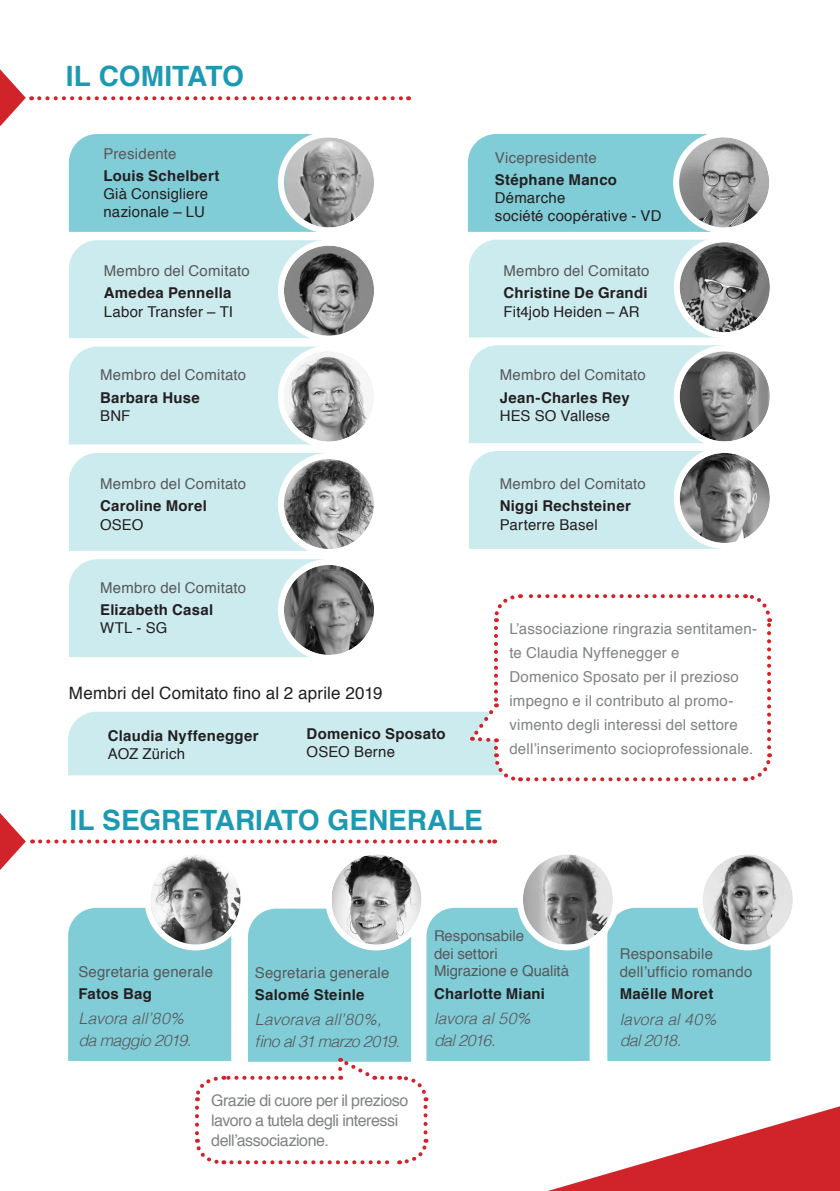
<style>
.page{position:relative;width:840px;height:1191px;background:#fff}
.page>*{position:absolute;margin:0;border:0;box-sizing:border-box;transform-origin:0 0}
.t1{font:700 28px "Helvetica";color:#1c9ab1}
.t2{font:17px "Helvetica";letter-spacing:.01em;color:#231f20}
.t3{font:16px/20px "Helvetica";letter-spacing:-.03em;color:#808285}
.t4{font:italic 300 16px "Helvetica";letter-spacing:-.015em;color:#57585a}
.t5{font:italic 300 16px "Helvetica";letter-spacing:-.04em;color:#57585a}
.t6{font:15px/22.2px "Helvetica";letter-spacing:.015em;color:#57585a}
.t7{font:700 15px "Helvetica";letter-spacing:.02em;color:#231f20}
.t8{font:15px/24px "Helvetica";letter-spacing:.015em;color:#808285}
.t9{font:15px "Helvetica";letter-spacing:.015em;color:#231f20}
.t10{font:15px/17.8px "Helvetica";letter-spacing:-.005em;color:#57585a}
.s1{font-weight:700;color:#231f20}
</style>
<div class="page">
<div style="left:69px;top:134px;width:247px;height:98px;background:#80ccd7"></div>
<div style="left:468px;top:134px;width:243px;height:98px;background:#80ccd7"></div>
<div style="left:69px;top:240px;width:252px;height:98px;background:#ccebef"></div>
<div style="left:469px;top:240px;width:243px;height:97px;background:#ccebef"></div>
<div style="left:469px;top:345px;width:248px;height:98px;background:#ccebef"></div>
<div style="left:469px;top:451px;width:248px;height:98px;background:#ccebef"></div>
<div style="left:69px;top:346px;width:248px;height:98px;background:#ccebef"></div>
<div style="left:69px;top:453px;width:253px;height:98px;background:#ccebef"></div>
<svg style="left:68px;top:559px;width:704px;height:223px"></svg>
<svg style="left:0;top:813px;width:26px;height:57px"></svg>
<svg style="left:0;top:69px;width:32px;height:57px"></svg>
<svg style="left:39px;top:96px;width:370px;height:4px"></svg>
<svg style="left:40px;top:839px;width:455px;height:4px"></svg>
<img style="left:150px;top:854px;width:90px;height:90px;border-radius:45px">
<div style="left:144px;top:848px;width:102px;height:102px;border:6px solid #fff;border-radius:50%"></div>
<img style="left:522px;top:854px;width:90px;height:90px;border-radius:45px">
<div style="left:516px;top:848px;width:102px;height:102px;border:6px solid #fff;border-radius:50%"></div>
<img style="left:703px;top:855px;width:88px;height:52px">
<div style="left:696px;top:848px;width:102px;height:102px;border:6px solid #fff;border-radius:50%"></div>
<img style="left:332px;top:855px;width:88px;height:52px">
<div style="left:325px;top:848px;width:102px;height:102px;border:6px solid #fff;border-radius:50%"></div>
<svg style="left:68px;top:907px;width:771px;height:284px"></svg>
<img style="left:285px;top:137px;width:88px;height:90px">
<div style="left:278px;top:131px;width:102px;height:102px;border:6px solid #fff;border-radius:50%"></div>
<img style="left:284px;top:246px;width:90px;height:90px;border-radius:45px">
<div style="left:278px;top:240px;width:102px;height:102px;border:6px solid #fff;border-radius:50%"></div>
<img style="left:284px;top:351px;width:90px;height:90px;border-radius:44px">
<div style="left:278px;top:345px;width:102px;height:102px;border:6px solid #fff;border-radius:50%"></div>
<img style="left:284px;top:459px;width:90px;height:90px;border-radius:45px">
<div style="left:278px;top:453px;width:102px;height:102px;border:6px solid #fff;border-radius:50%"></div>
<img style="left:284px;top:565px;width:90px;height:90px;border-radius:45px">
<div style="left:278px;top:559px;width:102px;height:102px;border:6px solid #fff;border-radius:50%"></div>
<img style="left:678px;top:137px;width:90px;height:90px;border-radius:45px">
<div style="left:672px;top:131px;width:102px;height:102px;border:6px solid #fff;border-radius:50%"></div>
<img style="left:679px;top:242px;width:90px;height:90px;border-radius:45px">
<div style="left:673px;top:236px;width:102px;height:102px;border:6px solid #fff;border-radius:50%"></div>
<img style="left:679px;top:351px;width:90px;height:90px;border-radius:45px">
<div style="left:673px;top:345px;width:102px;height:102px;border:6px solid #fff;border-radius:50%"></div>
<img style="left:679px;top:453px;width:90px;height:90px;border-radius:45px">
<div style="left:673px;top:447px;width:102px;height:102px;border:6px solid #fff;border-radius:50%"></div>
<p class="t1" style="left:66px;top:54px;width:179px">IL COMITATO</p>
<p class="t6" style="left:103px;top:143px;width:75px">Presidente</p>
<p class="t7" style="left:103px;top:163px;width:117px">Louis Schelbert</p>
<p class="t9" style="left:103px;top:182px;width:106px">Già Consigliere</p>
<p class="t9" style="left:103px;top:200px;width:103px">nazionale – LU</p>
<p class="t6" style="left:104px;top:260px;width:147px">Membro del Comitato</p>
<p class="t7" style="left:104px;top:281px;width:129px">Amedea Pennella</p>
<p class="t9" style="left:104px;top:300px;width:131px">Labor Transfer – TI</p>
<p class="t6" style="left:100px;top:364px;width:147px">Membro del Comitato</p>
<p class="t7" style="left:100px;top:385px;width:101px">Barbara Huse</p>
<p class="t9" style="left:100px;top:404px;width:32px">BNF</p>
<p class="t6" style="left:494px;top:147px;width:124px">Vicepresidente<br><span class="s1">Stéphane Manco</span></p>
<p class="t9" style="left:494px;top:186px;width:72px">Démarche</p>
<p class="t9" style="left:494px;top:204px;width:168px">société coopérative - VD</p>
<p class="t6" style="left:503px;top:260px;width:147px">Membro del Comitato</p>
<p class="t7" style="left:503px;top:281px;width:145px">Christine De Grandi</p>
<p class="t9" style="left:503px;top:300px;width:138px">Fit4job Heiden – AR</p>
<p class="t6" style="left:499px;top:364px;width:147px">Membro del Comitato</p>
<p class="t7" style="left:499px;top:385px;width:131px">Jean-Charles Rey</p>
<p class="t9" style="left:499px;top:404px;width:112px">HES SO Vallese</p>
<p class="t6" style="left:100px;top:473px;width:147px">Membro del Comitato</p>
<p class="t7" style="left:100px;top:494px;width:108px">Caroline Morel</p>
<p class="t9" style="left:100px;top:513px;width:45px">OSEO</p>
<p class="t6" style="left:499px;top:473px;width:147px">Membro del Comitato</p>
<p class="t7" style="left:499px;top:494px;width:133px">Niggi Rechsteiner</p>
<p class="t9" style="left:499px;top:513px;width:99px">Parterre Basel</p>
<p class="t6" style="left:100px;top:577px;width:147px">Membro del Comitato</p>
<p class="t7" style="left:100px;top:597px;width:115px">Elizabeth Casal</p>
<p class="t9" style="left:100px;top:616px;width:69px">WTL - SG</p>
<p class="t2" style="left:69px;top:679px;width:315px">Membri del Comitato fino al 2 aprile 2019</p>
<p class="t7" style="left:108px;top:723px;width:152px">Claudia Nyffenegger</p>
<p class="t9" style="left:108px;top:742px;width:79px">AOZ Zürich</p>
<p class="t7" style="left:306px;top:721px;width:140px">Domenico Sposato</p>
<p class="t9" style="left:306px;top:740px;width:90px">OSEO Berne</p>
<p class="t1" style="left:69px;top:797px;width:414px">IL SEGRETARIATO GENERALE</p>
<p class="t8" style="left:509px;top:617px;width:249px">L’associazione ringrazia sentitamen&shy;te Claudia Nyffenegger e</p>
<p class="t8" style="left:509px;top:665px;width:245px">Domenico Sposato per il prezioso impegno e il contributo al promo&shy;vimento degli interessi del settore dell’inserimento socioprofessionale.</p>
<p class="t6" style="left:78px;top:961px;width:136px">Segretaria generale</p>
<p class="t7" style="left:78px;top:981px;width:75px">Fatos Bag</p>
<p class="t4" style="left:78px;top:1005px;width:107px">Lavora all’80%</p>
<p class="t5" style="left:78px;top:1026px;width:114px">da maggio 2019.</p>
<p class="t6" style="left:255px;top:961px;width:136px">Segretaria generale</p>
<p class="t7" style="left:255px;top:982px;width:111px">Salomé Steinle</p>
<p class="t4" style="left:255px;top:1006px;width:128px">Lavorava all’80%,</p>
<p class="t5" style="left:255px;top:1027px;width:146px">fino al 31 marzo 2019.</p>
<p class="t3" style="left:211px;top:1090px;width:199px">Grazie di cuore per il prezioso lavoro a tutela degli interessi dell’associazione.</p>
<p class="t10" style="left:434px;top:927px;width:136px">Responsabile<br>dei settori<br>Migrazione e Qualità</p>
<p class="t7" style="left:434px;top:981px;width:112px">Charlotte Miani</p>
<p class="t4" style="left:434px;top:1004px;width:98px">lavora al 50%</p>
<p class="t4" style="left:434px;top:1026px;width:63px">dal 2016.</p>
<p class="t6" style="left:619px;top:945px;width:134px;line-height:18.2px">Responsabile dell’ufficio romando</p>
<p class="t7" style="left:619px;top:982px;width:95px">Maëlle Moret</p>
<p class="t4" style="left:619px;top:1005px;width:98px">lavora al 40%</p>
<p class="t4" style="left:619px;top:1026px;width:63px">dal 2018.</p>
</div>
